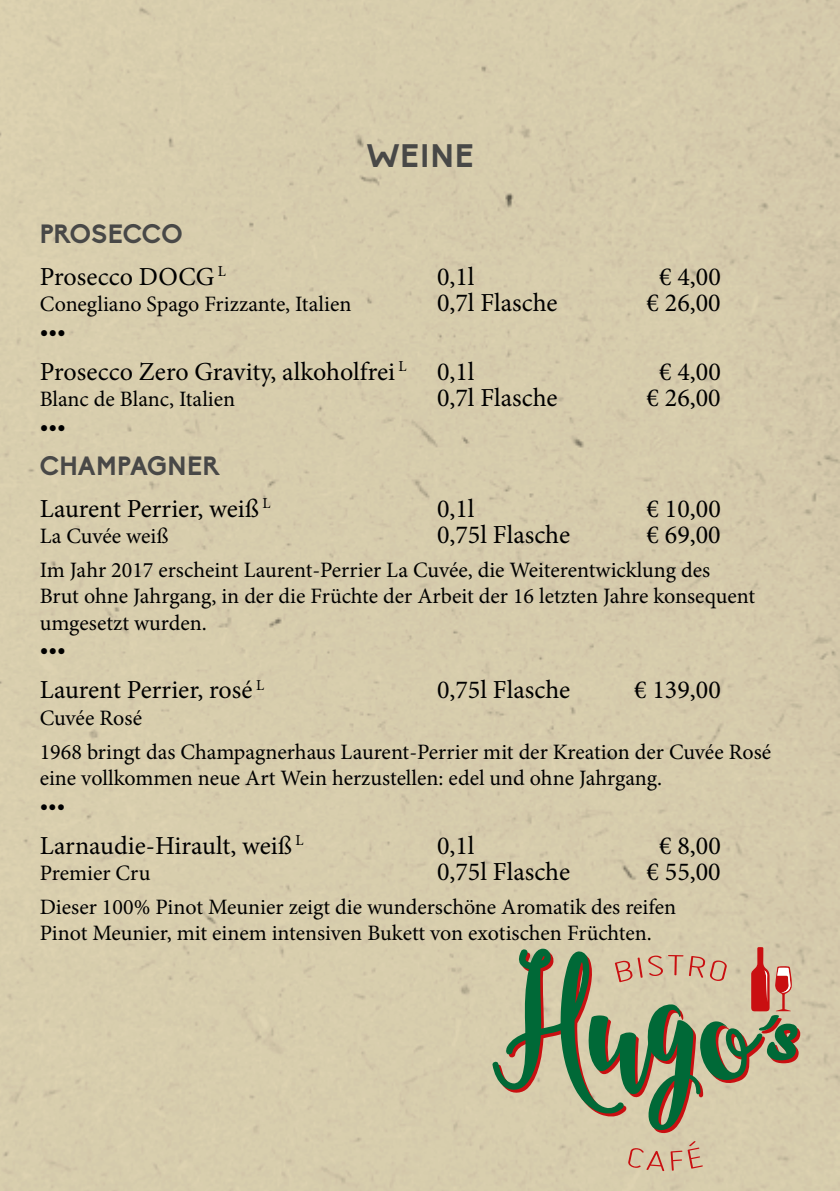
<style>
.page{position:relative;width:840px;height:1191px;background:#fff}
.page>*{position:absolute;margin:0;border:0;box-sizing:border-box;transform-origin:0 0}
.t1{font:700 32px "Biko";letter-spacing:.005em;color:#484847}
.t2{font:26px "Minion Pro";color:#000}
.t3{font:700 26px "Biko";color:#484847}
.t4{font:22px/26.4px "Minion Pro";color:#000}
.t5{font:700 22px "Minion Pro";color:#000}
</style>
<div class="page">
<div style="left:0;top:0;width:839px;height:1191px;background:#d7cdac"></div>
<svg style="left:628px;top:1148px;width:36px;height:23px"></svg>
<svg style="left:670px;top:1141px;width:32px;height:29px"></svg>
<svg style="left:492px;top:947px;width:307px;height:187px"></svg>
<h1 class="t1" style="left:366px;top:137px;width:108px">WEINE</h1>
<p class="t3" style="left:40px;top:218px;width:144px">PROSECCO</p>
<p class="t2" style="left:40px;top:259px;width:188px">Prosecco DOCG <sup>L</sup></p>
<p class="t2" style="left:437px;top:259px;width:39px">0,1l</p>
<p class="t2" style="left:658px;top:259px;width:63px">€ 4,00</p>
<p class="t4" style="left:40px;top:291px;width:313px">Conegliano Spago Frizzante, Italien</p>
<p class="t2" style="left:437px;top:286px;width:122px">0,7l Flasche</p>
<p class="t2" style="left:646px;top:286px;width:76px">€ 26,00</p>
<p class="t5" style="left:40px;top:315px;width:28px">•••</p>
<p class="t2" style="left:40px;top:354px;width:436px">Prosecco Zero Gravity, alkoholfrei <sup>L</sup> 0,1l</p>
<p class="t2" style="left:658px;top:354px;width:63px">€ 4,00</p>
<p class="t4" style="left:40px;top:386px;width:197px">Blanc de Blanc, Italien</p>
<p class="t2" style="left:437px;top:380px;width:122px">0,7l Flasche</p>
<p class="t2" style="left:646px;top:380px;width:76px">€ 26,00</p>
<p class="t5" style="left:40px;top:410px;width:28px">•••</p>
<p class="t3" style="left:40px;top:450px;width:182px">CHAMPAGNER</p>
<p class="t2" style="left:40px;top:491px;width:232px">Laurent Perrier, weiß <sup>L</sup></p>
<p class="t2" style="left:437px;top:491px;width:39px">0,1l</p>
<p class="t2" style="left:646px;top:491px;width:76px">€ 10,00</p>
<p class="t4" style="left:40px;top:523px;width:130px">La Cuvée weiß</p>
<p class="t2" style="left:437px;top:517px;width:135px">0,75l Flasche</p>
<p class="t2" style="left:646px;top:517px;width:76px">€ 69,00</p>
<p class="t4" style="left:40px;top:557px;width:716px">Im Jahr 2017 erscheint Laurent-Perrier La Cuvée, die Weiterentwicklung des<br>Brut ohne Jahrgang, in der die Früchte der Arbeit der 16 letzten Jahre konsequent umgesetzt wurden.</p>
<p class="t5" style="left:40px;top:634px;width:28px">•••</p>
<p class="t2" style="left:40px;top:672px;width:226px">Laurent Perrier, rosé <sup>L</sup></p>
<p class="t2" style="left:437px;top:672px;width:135px">0,75l Flasche</p>
<p class="t2" style="left:633px;top:672px;width:88px">€ 139,00</p>
<p class="t4" style="left:40px;top:701px;width:732px;line-height:34px">Cuvée Rosé<br>1968 bringt das Champagnerhaus Laurent-Perrier mit der Kreation der Cuvée Rosé</p>
<p class="t4" style="left:40px;top:765px;width:623px">eine vollkommen neue Art Wein herzustellen: edel und ohne Jahrgang.</p>
<p class="t4" style="left:40px;top:791px;width:27px">•••</p>
<p class="t2" style="left:40px;top:828px;width:265px">Larnaudie-Hirault, weiß <sup>L</sup></p>
<p class="t2" style="left:437px;top:828px;width:39px">0,1l</p>
<p class="t2" style="left:658px;top:828px;width:63px">€ 8,00</p>
<p class="t4" style="left:40px;top:860px;width:112px">Premier Cru</p>
<p class="t2" style="left:437px;top:854px;width:135px">0,75l Flasche</p>
<p class="t2" style="left:646px;top:854px;width:76px">€ 55,00</p>
<p class="t4" style="left:40px;top:894px;width:637px">Dieser 100% Pinot Meunier zeigt die wunderschöne Aromatik des reifen<br>Pinot Meunier, mit einem intensiven Bukett von exotischen Früchten.</p>
</div>
